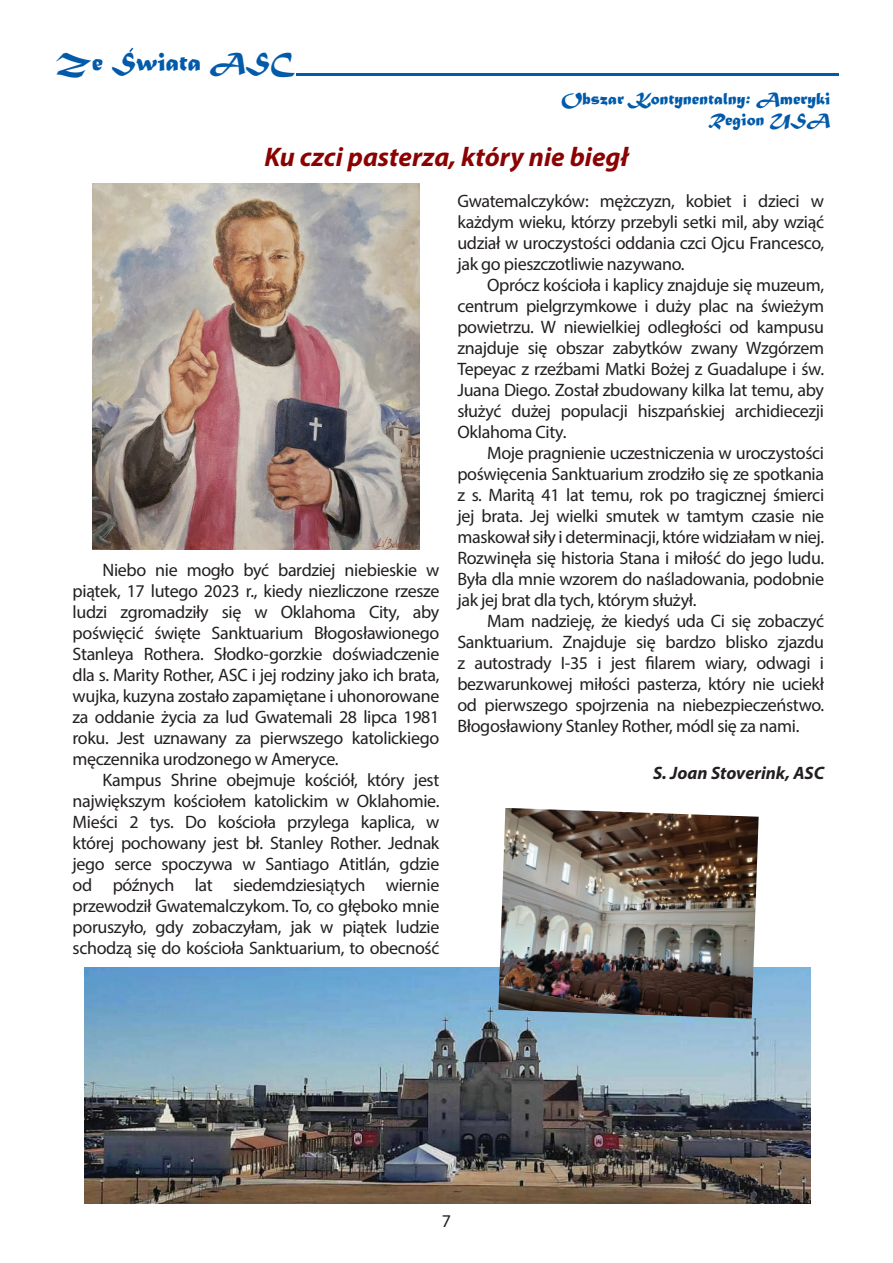
<style>
.page{position:relative;width:893px;height:1263px;background:#fff}
.page>*{position:absolute;margin:0;border:0;box-sizing:border-box;transform-origin:0 0}
.t1{font:italic 700 27px "Myriad Pro";color:#8b0202}
.t2{font:27px "Matura MT Script Capitals";color:#015aaa}
.t3{font:18px/21px "Myriad Pro";letter-spacing:-.02em;color:#231f20;text-align:justify}
.t4{font:18px/21.6px "Matura MT Script Capitals";color:#015aaa;text-align:right}
.t5{font:italic 700 18px "Myriad Pro";color:#231f20}
</style>
<div class="page">
<img style="left:92px;top:184px;width:328px;height:365px">
<img style="left:85px;top:967px;width:725px;height:236px">
<img style="left:498px;top:808px;width:261px;height:210px">
<hr style="left:297px;top:73px;width:542px;height:3px;background:#015aaa">
<svg style="left:129px;top:47px;width:5px;height:5px"></svg>
<h1 class="t2" style="left:55px;top:46px;width:240px">Ze Swiata ASC</h1>
<p class="t4" style="left:561px;top:89px;width:270px">Obszar Kontynentalny: Ameryki<br>Region USA</p>
<h1 class="t1" style="left:264px;top:139px;width:365px">Ku czci pasterza, który nie biegł</h1>
<p class="t3" style="left:73px;top:559px;width:368px;text-indent:30px">Niebo nie mogło być bardziej niebieskie w piątek, 17 lutego 2023 r., kiedy niezliczone rzesze ludzi zgromadziły się w Oklahoma City, aby poświęcić święte Sanktuarium Błogosławionego Stanleya Rothera. Słodko-gorzkie doświadczenie dla s. Marity Rother, ASC i jej rodziny jako ich brata, wujka, kuzyna zostało zapamiętane i uhonorowane za oddanie życia za lud Gwatemali 28 lipca 1981 roku. Jest uznawany za pierwszego katolickiego męczennika urodzonego w Ameryce.</p>
<p class="t3" style="left:73px;top:769px;width:368px;text-indent:30px">Kampus Shrine obejmuje kościół, który jest największym kościołem katolickim w Oklahomie.<br>Mieści 2 tys. Do kościoła przylega kaplica, w której pochowany jest bł. Stanley Rother. Jednak jego serce spoczywa w Santiago Atitlán, gdzie od późnych lat siedemdziesiątych wiernie przewodził Gwatemalczykom. To, co głęboko mnie poruszyło, gdy zobaczyłam, jak w piątek ludzie schodzą się do kościoła Sanktuarium, to obecność</p>
<p class="t3" style="left:457px;top:190px;width:368px">Gwatemalczyków: mężczyzn, kobiet i dzieci w każdym wieku, którzy przebyli setki mil, aby wziąć udział w uroczystości oddania czci Ojcu Francesco, jak go pieszczotliwie nazywano.</p>
<p class="t3" style="left:457px;top:274px;width:368px;text-indent:30px">Oprócz kościoła i kaplicy znajduje się muzeum, centrum pielgrzymkowe i duży plac na świeżym powietrzu. W niewielkiej odległości od kampusu znajduje się obszar zabytków zwany Wzgórzem Tepeyac z rzeźbami Matki Bożej z Guadalupe i św.<br>Juana Diego. Został zbudowany kilka lat temu, aby służyć dużej populacji hiszpańskiej archidiecezji Oklahoma City.</p>
<p class="t3" style="left:457px;top:442px;width:368px;text-indent:30px">Moje pragnienie uczestniczenia w uroczystości poświęcenia Sanktuarium zrodziło się ze spotkania z s. Maritą 41 lat temu, rok po tragicznej śmierci jej brata. Jej wielki smutek w tamtym czasie nie maskował siły i determinacji, które widziałam w niej.<br>Rozwinęła się historia Stana i miłość do jego ludu.<br>Była dla mnie wzorem do naśladowania, podobnie jak jej brat dla tych, którym służył.</p>
<p class="t3" style="left:457px;top:610px;width:368px;text-indent:30px">Mam nadzieję, że kiedyś uda Ci się zobaczyć Sanktuarium. Znajduje się bardzo blisko zjazdu z autostrady I-35 i jest filarem wiary, odwagi i bezwarunkowej miłości pasterza, który nie uciekł od pierwszego spojrzenia na niebezpieczeństwo.<br>Błogosławiony Stanley Rother, módl się za nami.</p>
<p class="t5" style="left:653px;top:761px;width:173px">S. Joan Stoverink, ASC</p>
<p class="t3" style="left:442px;top:1210px;width:11px">7</p>
</div>
